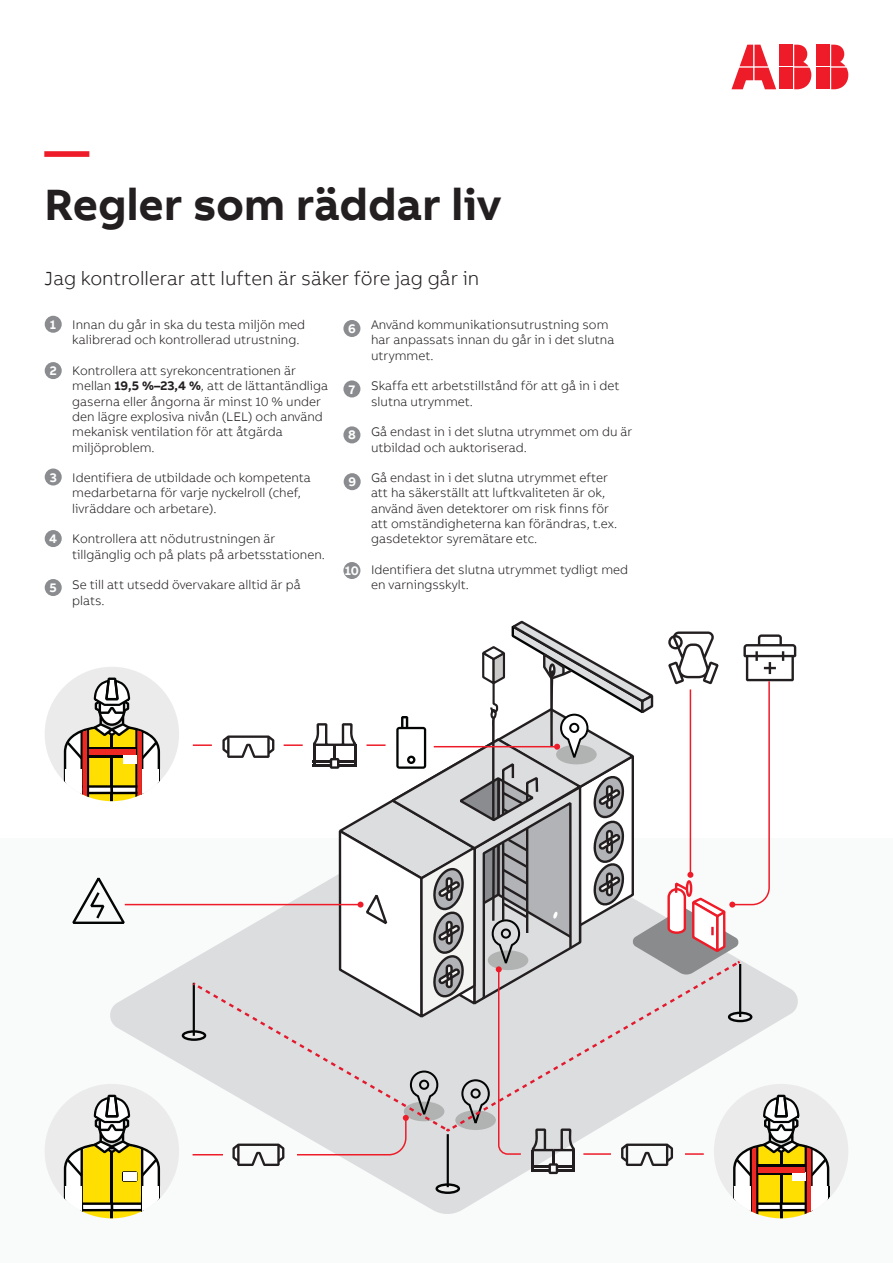
<style>
.page{position:relative;width:893px;height:1263px;background:#fff}
.page>*{position:absolute;margin:0;border:0;box-sizing:border-box;transform-origin:0 0}
.Headline_M_30pt_36pt{font:700 45px "AB Bvoice";color:#231f20}
.Headline_M_30pt_36pt-2{font:700 45px "AB Bvoice";color:#ee1c28}
.t1{font:300 19.5px "AB Bvoice";color:#231f20}
.t2{font:300 12.75px/15.3px "AB Bvoice";color:#231f20}
.copy_8_5{font:700 12.75px "AB Bvoice";color:#fff}
.s1{font-weight:700}
</style>
<div class="page">
<div style="left:817px;top:45px;width:13px;height:21px;background:#ee1c28"></div>
<div style="left:817px;top:68px;width:13px;height:21px;background:#ee1c28"></div>
<svg style="left:831px;top:45px;width:17px;height:44px"></svg>
<svg style="left:731px;top:45px;width:45px;height:44px"></svg>
<div style="left:780px;top:45px;width:13px;height:21px;background:#ee1c28"></div>
<div style="left:780px;top:68px;width:13px;height:21px;background:#ee1c28"></div>
<svg style="left:794px;top:45px;width:17px;height:44px"></svg>
<div style="left:0;top:839px;width:893px;height:424px;background:#f9fafa"></div>
<svg style="left:110px;top:903px;width:80px;height:295px"></svg>
<svg style="left:183px;top:1031px;width:22px;height:9px"></svg>
<div style="left:182px;top:1030px;width:24px;height:11px;border:2px solid #030505;border-radius:50%"></div>
<div style="left:45px;top:316px;width:17px;height:17px;background:#8a8c8f;border-radius:50%"></div>
<div style="left:45px;top:362px;width:17px;height:17px;background:#8a8c8f;border-radius:50%"></div>
<div style="left:45px;top:468px;width:17px;height:17px;background:#8a8c8f;border-radius:50%"></div>
<div style="left:343px;top:380px;width:17px;height:17px;background:#8a8c8f;border-radius:50%"></div>
<div style="left:343px;top:426px;width:17px;height:17px;background:#8a8c8f;border-radius:50%"></div>
<div style="left:45px;top:530px;width:17px;height:17px;background:#8a8c8f;border-radius:50%"></div>
<div style="left:45px;top:579px;width:17px;height:17px;background:#8a8c8f;border-radius:50%"></div>
<div style="left:344px;top:473px;width:17px;height:17px;background:#8a8c8f;border-radius:50%"></div>
<div style="left:343px;top:562px;width:17px;height:17px;background:#8a8c8f;border-radius:50%"></div>
<div style="left:343px;top:320px;width:17px;height:17px;background:#8a8c8f;border-radius:50%"></div>
<svg style="left:72px;top:878px;width:53px;height:46px"></svg>
<hr style="left:125px;top:904px;width:236px;height:1px;background:#ee1c28">
<div style="left:45px;top:667px;width:134px;height:134px;background:#ebebec;border-radius:50%"></div>
<svg style="left:64px;top:677px;width:96px;height:124px"></svg>
<div style="left:142px;top:769px;width:17px;height:32px;background:#fff"></div>
<div style="left:65px;top:769px;width:17px;height:32px;background:#fff"></div>
<div style="left:123px;top:755px;width:13px;height:8px;background:#fff"></div>
<div style="left:89px;top:750px;width:47px;height:5px;background:#ee2823"></div>
<div style="left:714px;top:1084px;width:134px;height:134px;background:#ebebec;border-radius:50%"></div>
<div style="left:45px;top:1084px;width:134px;height:134px;background:#ebebec;border-radius:50%"></div>
<svg style="left:64px;top:1095px;width:96px;height:123px"></svg>
<div style="left:142px;top:1186px;width:17px;height:32px;background:#fff"></div>
<div style="left:65px;top:1186px;width:17px;height:32px;background:#fff"></div>
<div style="left:123px;top:1172px;width:13px;height:8px;background:#fff"></div>
<svg style="left:190px;top:620px;width:639px;height:598px"></svg>
<p class="Headline_M_30pt_36pt-2" style="left:45px;top:123px;width:46px">—</p>
<p class="Headline_M_30pt_36pt" style="left:45px;top:177px;width:458px">Regler som räddar liv</p>
<p class="t1" style="left:45px;top:267px;width:436px">Jag kontrollerar att luften är säker före jag går in</p>
<p class="copy_8_5" style="left:50px;top:316px;width:8px">1</p>
<p class="copy_8_5" style="left:50px;top:363px;width:9px">2</p>
<p class="copy_8_5" style="left:50px;top:469px;width:8px">3</p>
<p class="copy_8_5" style="left:49px;top:531px;width:9px">4</p>
<p class="copy_8_5" style="left:50px;top:580px;width:9px">5</p>
<p class="t2" style="left:72px;top:317px;width:234px">Innan du går in ska du testa miljön med kalibrerad och kontrollerad utrustning.</p>
<p class="t2" style="left:72px;top:363px;width:257px">Kontrollera att syrekoncentrationen är mellan <span class="s1">19,5 %–23,4 %</span>, att de lättantändliga gaserna eller ångorna är minst 10 % under den lägre explosiva nivån (LEL) och använd mekanisk ventilation för att åtgärda miljöproblem.</p>
<p class="t2" style="left:72px;top:470px;width:240px">Identifiera de utbildade och kompetenta medarbetarna för varje nyckelroll (chef, livräddare och arbetare .(</p>
<p class="t2" style="left:72px;top:531px;width:254px">Kontrollera att nödutrustningen är tillgänglig och på plats på arbetsstationen.</p>
<p class="t2" style="left:72px;top:577px;width:230px">Se till att utsedd övervakare alltid är på plats.</p>
<p class="copy_8_5" style="left:348px;top:321px;width:9px">6</p>
<p class="copy_8_5" style="left:349px;top:381px;width:8px">7</p>
<p class="copy_8_5" style="left:348px;top:427px;width:9px">8</p>
<p class="copy_8_5" style="left:348px;top:474px;width:9px">9</p>
<p class="copy_8_5" style="left:345px;top:562px;width:16px">10</p>
<p class="t2" style="left:371px;top:317px;width:245px">Använd kommunikationsutrustning som har anpassats innan du går in i det slutna utrymmet.</p>
<p class="t2" style="left:371px;top:378px;width:250px">Skaffa ett arbetstillstånd för att gå in i det slutna utrymmet.</p>
<p class="t2" style="left:371px;top:424px;width:263px">Gå endast in i det slutna utrymmet om du är utbildad och auktoriserad.</p>
<p class="t2" style="left:371px;top:470px;width:248px">Gå endast in i det slutna utrymmet efter att ha säkerställt att luftkvaliteten är ok, använd även detektorer om risk finns för att omständigheterna kan förändras .t, ex. gasdetektor syremätare etc.</p>
<p class="t2" style="left:371px;top:562px;width:259px">Identifiera det slutna utrymmet tydligt med en varningsskylt.</p>
</div>
